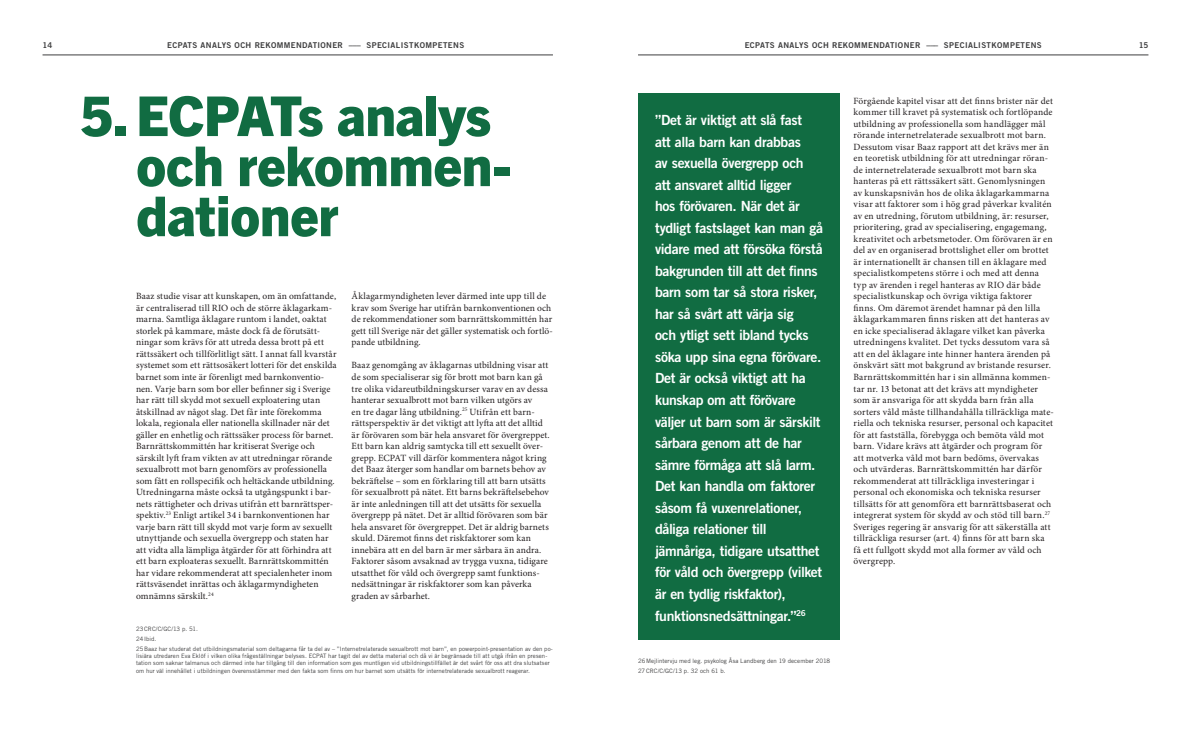
<style>
.page{position:relative;width:1191px;height:738px;background:#fff}
.page>*{position:absolute;margin:0;border:0;box-sizing:border-box;transform-origin:0 0}
.Heading_1{font:800 55px/50px "Trade Gothic Next LT Pro";letter-spacing:-.01em;color:#116c42}
.Citat{font:14px/21.5px "Trade Gothic LT Std Bd 2";letter-spacing:-.025em;color:#fff}
.Bröd_första_raden{font:9.5px/11.5px "Minion Pro";letter-spacing:.015em;color:#231f20}
.Ingress_1{font:8px "Trade Gothic LT Std Bd 2";letter-spacing:.05em;color:#3e3e3f}
.Fotnot{font:6px/7.2px "Trade Gothic LT Std";letter-spacing:.01em;color:#3e3e3f}
</style>
<div class="page">
<div style="left:638px;top:93px;width:201px;height:546px;background:#116c42"></div>
<hr style="left:638px;top:55px;width:510px;height:1px;background:#3e3e3f">
<hr style="left:43px;top:55px;width:510px;height:1px;background:#3e3e3f">
<p class="Ingress_1" style="left:43px;top:40px;width:11px">14</p>
<p class="Ingress_1" style="left:167px;top:40px;width:299px">ECPATS ANALYS OCH REKOMMENDATIONER ––– SPECIALISTKOMPETENS</p>
<p class="Ingress_1" style="left:744px;top:40px;width:299px">ECPATS ANALYS OCH REKOMMENDATIONER ––– SPECIALISTKOMPETENS</p>
<p class="Ingress_1" style="left:1138px;top:40px;width:11px">15</p>
<p class="Heading_1" style="left:136px;top:87px;width:377px;text-indent:-55px">5.ECPATs analys och rekommen&shy;dationer</p>
<p class="Bröd_första_raden" style="left:136px;top:290px;width:202px">Baaz studie visar att kunskapen, om än omfattande, är centraliserad till RIO och de större åklagarkam&shy;marna. Samtliga åklagare runtom i landet, oaktat storlek på kammare, måste dock få de förutsätt&shy;ningar som krävs för att utreda dessa brott på ett rättssäkert och tillförlitligt sätt. I annat fall kvarstår systemet som ett rättsosäkert lotteri för det enskilda barnet som inte är förenligt med barnkonventio&shy;nen. Varje barn som bor eller befinner sig i Sverige har rätt till skydd mot sexuell exploatering utan åtskillnad av något slag. Det får inte förekomma lokala, regionala eller nationella skillnader när det gäller en enhetlig och rättssäker process för barnet.<br>Barnrättskommittén har kritiserat Sverige och särskilt lyft fram vikten av att utredningar rörande sexualbrott mot barn genomförs av professionella som fått en rollspecifik och heltäckande utbildning.<br>Utredningarna måste också ta utgångspunkt i bar&shy;nets rättigheter och drivas utifrån ett barnrättsper&shy;spektiv.<sup>23</sup> Enligt artikel 34 i barnkonventionen har varje barn rätt till skydd mot varje form av sexuellt utnyttjande och sexuella övergrepp och staten har att vidta alla lämpliga åtgärder för att förhindra att ett barn exploateras sexuellt. Barnrättskommittén har vidare rekommenderat att specialenheter inom rättsväsendet inrättas och åklagarmyndigheten omnämns särskilt.<sup>24</sup></p>
<p class="Bröd_första_raden" style="left:351px;top:290px;width:203px">Åklagarmyndigheten lever därmed inte upp till de krav som Sverige har utifrån barnkonventionen och de rekommendationer som barnrättskommittén har gett till Sverige när det gäller systematisk och fortlö&shy;pande utbildning.</p>
<p class="Bröd_första_raden" style="left:351px;top:359px;width:200px">Baaz genomgång av åklagarnas utbildning visar att de som specialiserar sig för brott mot barn kan gå tre olika vidareutbildningskurser varav en av dessa hanterar sexualbrott mot barn vilken utgörs av<br>en tre dagar lång utbildning.<sup>25</sup> Utifrån ett barn&shy;rättsperspektiv är det viktigt att lyfta att det alltid är förövaren som bär hela ansvaret för övergreppet.<br>Ett barn kan aldrig samtycka till ett sexuellt över&shy;grepp. ECPAT vill därför kommentera något kring det Baaz återger som handlar om barnets behov av bekräftelse – som en förklaring till att barn utsätts för sexualbrott på nätet. Ett barns bekräftelsebehov är inte anledningen till att det utsätts för sexuella övergrepp på nätet. Det är alltid förövaren som bär hela ansvaret för övergreppet. Det är aldrig barnets skuld. Däremot finns det riskfaktorer som kan innebära att en del barn är mer sårbara än andra.<br>Faktorer såsom avsaknad av trygga vuxna, tidigare utsatthet för våld och övergrepp samt funktions&shy;nedsättningar är riskfaktorer som kan påverka graden av sårbarhet.</p>
<p class="Fotnot" style="left:136px;top:624px;width:63px">23CRC/C/GC/13 p. 51.</p>
<p class="Fotnot" style="left:136px;top:634px;width:22px">24Ibid.</p>
<p class="Fotnot" style="left:136px;top:644px;width:418px">25Baaz har studerat det utbildningsmaterial som deltagarna får ta del av – ”Internetrelaterade sexualbrott mot barn”, en powerpoint-presentation av den po&shy;lisiära utredaren Eva Eklöf i vilken olika frågeställningar belyses. ECPAT har tagit del av detta material och då vi är begränsade till att utgå ifrån en presen&shy;tation som saknar talmanus och därmed inte har tillgång till den information som ges muntligen vid utbildningstillfället är det svårt för oss att dra slutsatser om hur väl innehållet i utbildningen överensstämmer med den fakta som finns om hur barnet som utsätts för internetrelaterade sexualbrott reagerar.</p>
<p class="Citat" style="left:655px;top:109px;width:170px">”Det är viktigt att slå fast<br>att alla barn kan drabbas<br>av sexuella övergrepp och<br>att ansvaret alltid ligger<br>hos förövaren. När det är tydligt fastslaget kan man gå vidare med att försöka förstå bakgrunden till att det finns barn som tar så stora risker, har så svårt att värja sig<br>och ytligt sett ibland tycks söka upp sina egna förövare.<br>Det är också viktigt att ha kunskap om att förövare väljer ut barn som är särskilt sårbara genom att de har sämre förmåga att slå larm.<br>Det kan handla om faktorer såsom få vuxenrelationer, dåliga relationer till jämnåriga, tidigare utsatthet för våld och övergrepp (vilket är en tydlig riskfaktor), funktionsnedsättningar.”<sup>26</sup></p>
<p class="Fotnot" style="left:638px;top:656px;width:194px">26Mejlintervju med leg. psykolog Åsa Landberg den 19 december 2018</p>
<p class="Fotnot" style="left:638px;top:666px;width:89px">27CRC/C/GC/13 p. 32 och 61 b.</p>
<p class="Bröd_första_raden" style="left:853px;top:95px;width:202px">Förgående kapitel visar att det finns brister när det kommer till kravet på systematisk och fortlöpande utbildning av professionella som handlägger mål rörande internetrelaterade sexualbrott mot barn.<br>Dessutom visar Baaz rapport att det krävs mer än en teoretisk utbildning för att utredningar röran&shy;de internetrelaterade sexualbrott mot barn ska hanteras på ett rättssäkert sätt. Genomlysningen av kunskapsnivån hos de olika åklagarkammarna visar att faktorer som i hög grad påverkar kvalitén av en utredning, förutom utbildning, är: resurser, prioritering, grad av specialisering, engagemang, kreativitet och arbetsmetoder. Om förövaren är en del av en organiserad brottslighet eller om brottet är internationellt är chansen till en åklagare med specialistkompetens större i och med att denna typ av ärenden i regel hanteras av RIO där både specialistkunskap och övriga viktiga faktorer finns. Om däremot ärendet hamnar på den lilla åklagarkammaren finns risken att det hanteras av en icke specialiserad åklagare vilket kan påverka utredningens kvalitet. Det tycks dessutom vara så att en del åklagare inte hinner hantera ärenden på önskvärt sätt mot bakgrund av bristande resurser.<br>Barnrättskommittén har i sin allmänna kommen&shy;tar nr. 13 betonat att det krävs att myndigheter som är ansvariga för att skydda barn från alla sorters våld måste tillhandahålla tillräckliga mate&shy;riella och tekniska resurser, personal och kapacitet för att fastställa, förebygga och bemöta våld mot barn. Vidare krävs att åtgärder och program för att motverka våld mot barn bedöms, övervakas och utvärderas. Barnrättskommittén har därför rekommenderat att tillräckliga investeringar i personal och ekonomiska och tekniska resurser tillsätts för att genomföra ett barnrättsbaserat och integrerat system för skydd av och stöd till barn.<sup>27<br></sup>Sveriges regering är ansvarig för att säkerställa att tillräckliga resurser (art. 4) finns för att barn ska få ett fullgott skydd mot alla former av våld och övergrepp.</p>
</div>
